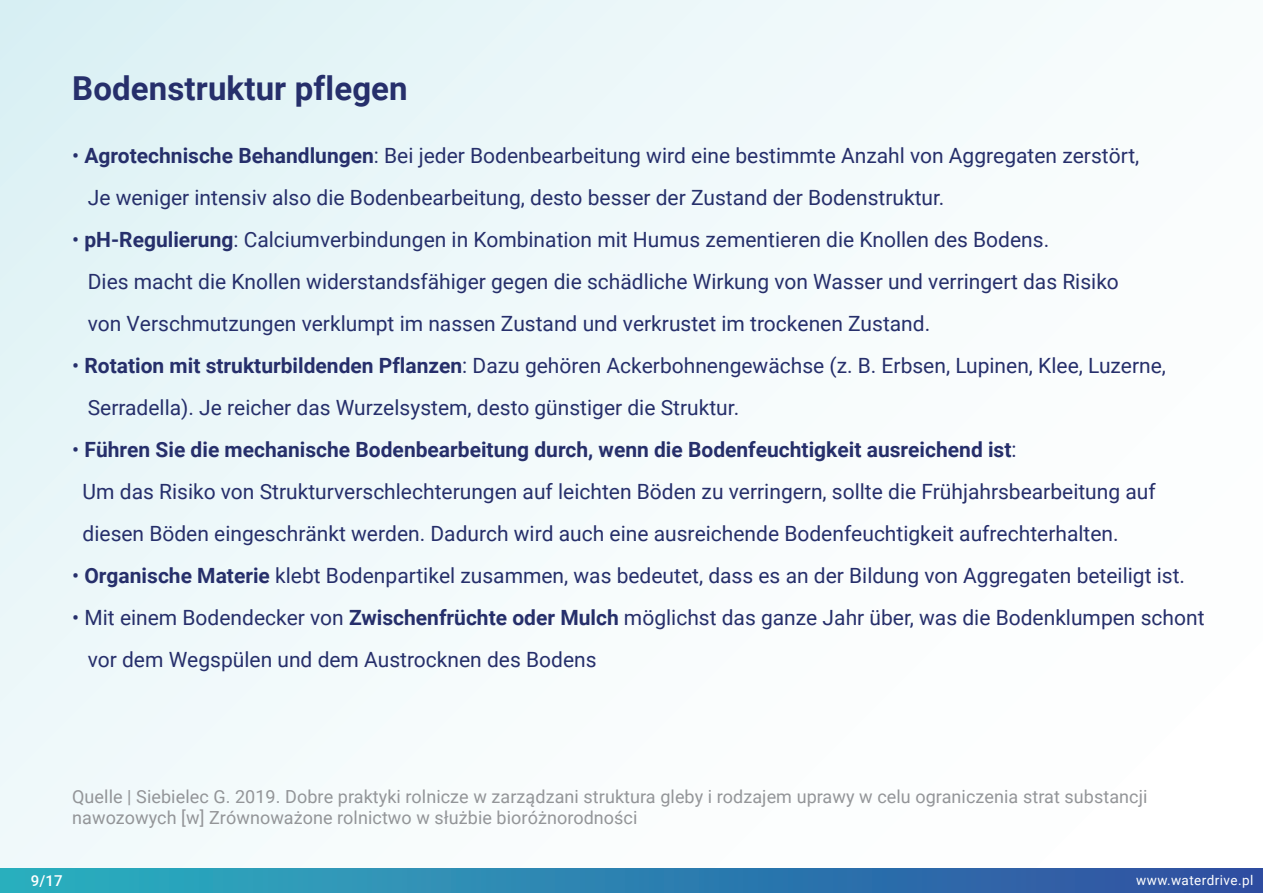
<style>
.page{position:relative;width:1263px;height:893px;background:#fff}
.page>*{position:absolute;margin:0;border:0;box-sizing:border-box;transform-origin:0 0}
.t1{font:700 33px "Roboto";letter-spacing:.005em;color:#262f6b}
.t2{font:21px/42px "Roboto";color:#262f6b}
.t3{font:18px/21px "Roboto";letter-spacing:.005em;color:#939598}
.t4{font:500 15px "Roboto";color:#fff}
.t5{font:13.5px "Roboto";letter-spacing:.03em;color:#fff}
.s1{font-weight:700}
</style>
<div class="page">
<div style="left:0;top:0;width:1263px;height:893px;background:linear-gradient(to right,#e7f5f8,#fefffe)"></div>
<div style="left:0;top:868px;width:1263px;height:25px;background:linear-gradient(to right,#2bb2c0,#2f4ea1)"></div>
<h1 class="t1" style="left:72px;top:65px;width:337px">Bodenstruktur pflegen</h1>
<p class="t2" style="left:88px;top:133px;width:1053px;text-indent:-16px">• <span class="s1">Agrotechnische Behandlungen</span>: Bei jeder Bodenbearbeitung wird eine bestimmte Anzahl von Aggregaten zerstört,<br>Je weniger intensiv also die Bodenbearbeitung, desto besser der Zustand der Bodenstruktur.</p>
<p class="t2" style="left:88px;top:217px;width:1032px;text-indent:-16px">• <span class="s1">pH-Regulierung</span>: Calciumverbindungen in Kombination mit Humus zementieren die Knollen des Bodens.<br>Dies macht die Knollen widerstandsfähiger gegen die schädliche Wirkung von Wasser und verringert das Risiko von Verschmutzungen verklumpt im nassen Zustand und verkrustet im trockenen Zustand.</p>
<p class="t2" style="left:88px;top:343px;width:1080px;text-indent:-16px">• <span class="s1">Rotation mit strukturbildenden Pflanzen</span>: Dazu gehören Ackerbohnengewächse (z. B. Erbsen, Lupinen, Klee, Luzerne,<br>Serradella). Je reicher das Wurzelsystem, desto günstiger die Struktur.</p>
<p class="t2" style="left:83px;top:427px;width:1074px;text-indent:-10px">• <span class="s1">Führen Sie die mechanische Bodenbearbeitung durch, wenn die Bodenfeuchtigkeit ausreichend ist</span>:<br>Um das Risiko von Strukturverschlechterungen auf leichten Böden zu verringern, sollte die Frühjahrsbearbeitung auf diesen Böden eingeschränkt werden. Dadurch wird auch eine ausreichende Bodenfeuchtigkeit aufrechterhalten.</p>
<p class="t2" style="left:72px;top:553px;width:1114px">• <span class="s1">Organische Materie</span> klebt Bodenpartikel zusammen, was bedeutet, dass es an der Bildung von Aggregaten beteiligt ist.</p>
<p class="t2" style="left:88px;top:595px;width:1118px;text-indent:-16px">• Mit einem Bodendecker von <span class="s1">Zwischenfrüchte oder Mulch</span> möglichst das ganze Jahr über, was die Bodenklumpen schont vor dem Wegspülen und dem Austrocknen des Bodens</p>
<p class="t3" style="left:72px;top:785px;width:1077px">Quelle | Siebielec G. 2019. Dobre praktyki rolnicze w zarządzani struktura gleby i rodzajem uprawy w celu ograniczenia strat substancji nawozowych [w] Zrównoważone rolnictwo w służbie bioróżnorodności</p>
<p class="t4" style="left:31px;top:870px;width:33px">9/17</p>
<p class="t5" style="left:1136px;top:871px;width:119px">www.waterdrive.pl</p>
</div>
